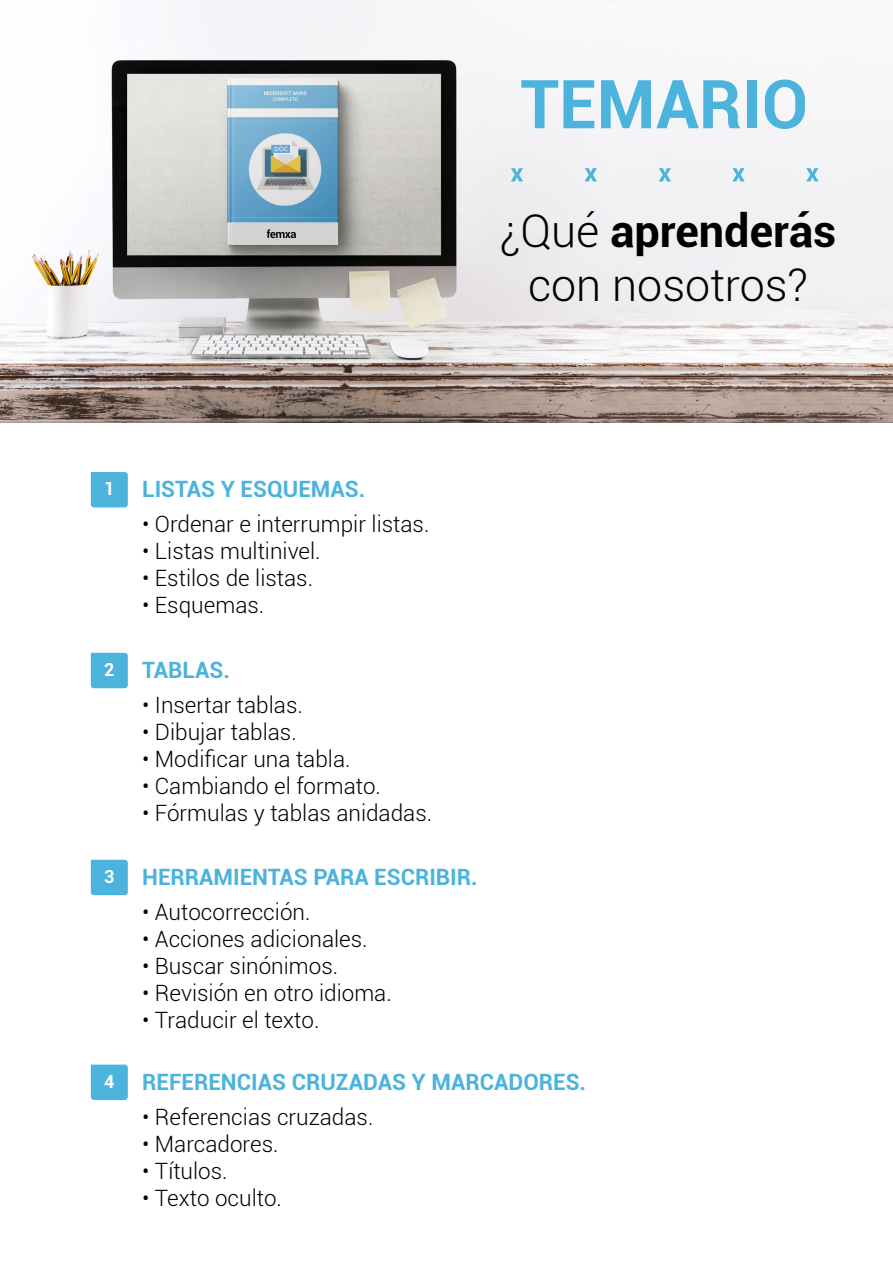
<style>
.page{position:relative;width:893px;height:1263px;background:#fff}
.page>*{position:absolute;margin:0;border:0;box-sizing:border-box;transform-origin:0 0}
.t1{font:700 67.5px "Roboto";color:#4bb3dc}
.t2{font:700 45px "Roboto";color:#000}
.t3{font:300 45px "Roboto";color:#000}
.t4{font:300 22.5px "Roboto";color:#000}
.t5{font:700 22.5px "Roboto";color:#4bb3dc}
.t6{font:700 18px "Roboto";color:#fff}
.s1{font-weight:300}
</style>
<div class="page">
<img style="left:0;top:0;width:893px;height:423px">
<svg style="left:511px;top:168px;width:12px;height:13px"></svg>
<svg style="left:585px;top:168px;width:12px;height:13px"></svg>
<svg style="left:659px;top:168px;width:12px;height:13px"></svg>
<svg style="left:732px;top:168px;width:13px;height:13px"></svg>
<svg style="left:806px;top:168px;width:13px;height:13px"></svg>
<div style="left:232px;top:223px;width:106px;height:22px;background:#d2d2d2"></div>
<svg style="left:267px;top:229px;width:29px;height:9px"></svg>
<svg style="left:91px;top:472px;width:37px;height:35px"></svg>
<svg style="left:91px;top:653px;width:37px;height:35px"></svg>
<svg style="left:91px;top:860px;width:37px;height:35px"></svg>
<svg style="left:91px;top:1064px;width:37px;height:36px"></svg>
<p class="t1" style="left:520px;top:57px;width:289px">TEMARIO</p>
<p class="t2" style="left:500px;top:200px;width:338px"><span class="s1">¿Qué</span> aprenderás</p>
<p class="t3" style="left:528px;top:254px;width:282px">con nosotros?</p>
<p class="t6" style="left:104px;top:476px;width:12px">1</p>
<p class="t5" style="left:142px;top:473px;width:225px">LISTAS Y ESQUEMAS.</p>
<p class="t4" style="left:142px;top:509px;width:289px">• Ordenar e interrumpir listas.</p>
<p class="t4" style="left:142px;top:536px;width:180px">• Listas multinivel.</p>
<p class="t4" style="left:142px;top:563px;width:172px">• Estilos de listas.</p>
<p class="t4" style="left:142px;top:590px;width:124px">• Esquemas.</p>
<p class="t6" style="left:104px;top:657px;width:12px">2</p>
<p class="t5" style="left:142px;top:654px;width:89px">TABLAS.</p>
<p class="t4" style="left:142px;top:689px;width:162px">• Insertar tablas.</p>
<p class="t4" style="left:142px;top:716px;width:156px">• Dibujar tablas.</p>
<p class="t4" style="left:142px;top:743px;width:210px">• Modificar una tabla.</p>
<p class="t4" style="left:142px;top:770px;width:240px">• Cambiando el formato.</p>
<p class="t4" style="left:142px;top:797px;width:292px">• Fórmulas y tablas anidadas.</p>
<p class="t6" style="left:104px;top:864px;width:12px">3</p>
<p class="t5" style="left:142px;top:861px;width:337px">HERRAMIENTAS PARA ESCRIBIR.</p>
<p class="t4" style="left:142px;top:896px;width:170px">• Autocorrección.</p>
<p class="t4" style="left:142px;top:923px;width:227px">• Acciones adicionales.</p>
<p class="t4" style="left:142px;top:950px;width:197px">• Buscar sinónimos.</p>
<p class="t4" style="left:142px;top:977px;width:251px">• Revisión en otro idioma.</p>
<p class="t4" style="left:142px;top:1004px;width:179px">• Traducir el texto.</p>
<p class="t6" style="left:104px;top:1068px;width:12px">4</p>
<p class="t5" style="left:142px;top:1066px;width:445px">REFERENCIAS CRUZADAS Y MARCADORES.</p>
<p class="t4" style="left:142px;top:1101px;width:233px">• Referencias cruzadas.</p>
<p class="t4" style="left:142px;top:1128px;width:138px">• Marcadores.</p>
<p class="t4" style="left:142px;top:1155px;width:87px">• Títulos.</p>
<p class="t4" style="left:142px;top:1182px;width:141px">• Texto oculto.</p>
</div>
